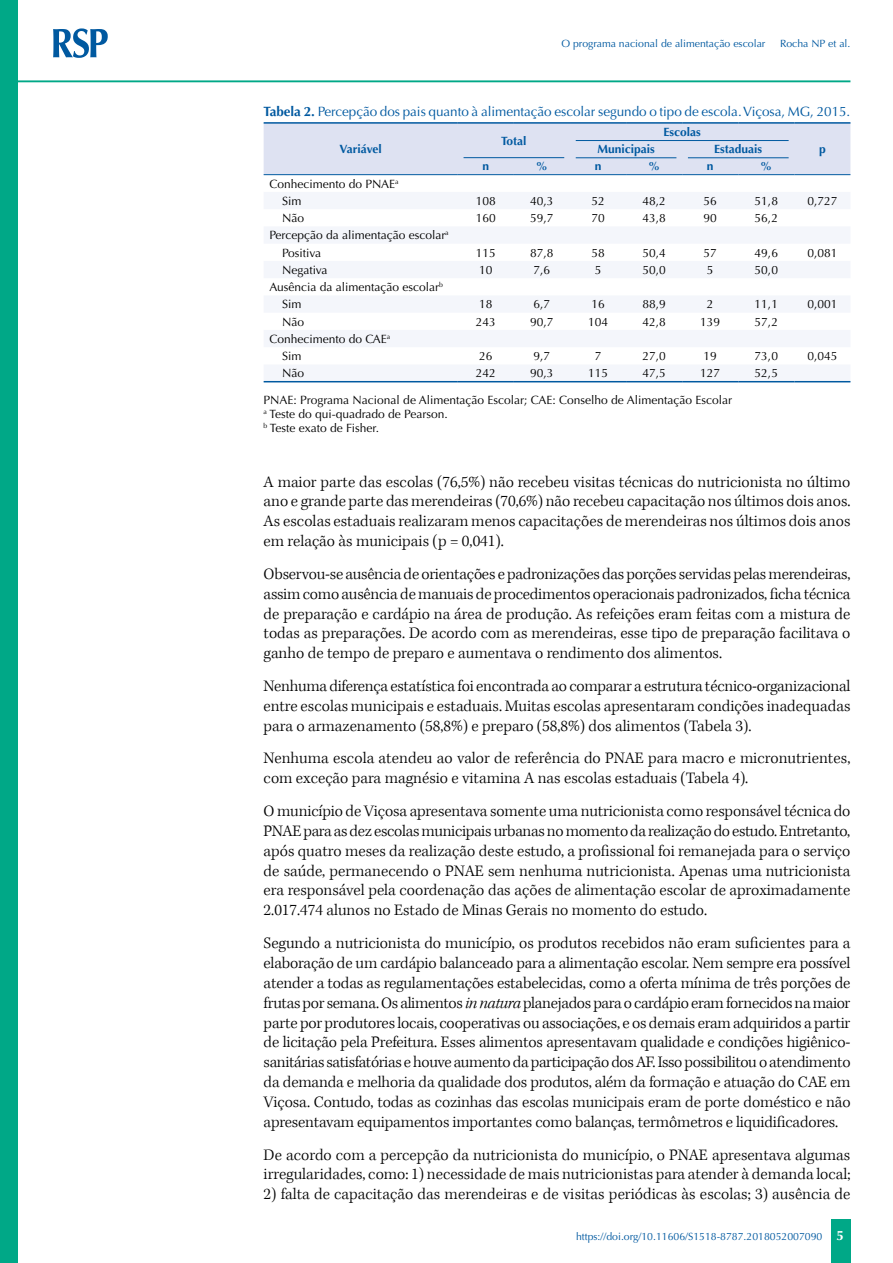
<style>
.page{position:relative;width:893px;height:1263px;background:#fff}
.page>*{position:absolute;margin:0;border:0;box-sizing:border-box;transform-origin:0 0}
.t1{font:300 16.5px/20px "Kepler Std";color:#000;text-align:justify}
.t2{font:13.5px "Optima";letter-spacing:-.005em;color:#0059a0}
.t3{font:700 13.5px "Optima";color:#fff}
.t4{font:12px/17.2px "Optima";color:#000}
.t5{font:700 12px "Optima";color:#0059a0}
.t6{font:10.5px "Optima";color:#0059a0}
.s1{font-weight:700}
.s2{font-style:italic}
</style>
<div class="page">
<div style="left:831px;top:1220px;width:20px;height:43px;background:#00a887"></div>
<div style="left:0;top:0;width:18px;height:1263px;background:#00a887"></div>
<svg style="left:53px;top:28px;width:55px;height:30px"></svg>
<hr style="left:18px;top:80px;width:832px;height:2px;background:#00a887">
<div style="left:264px;top:124px;width:586px;height:50px;background:#dee2f2"></div>
<svg style="left:264px;top:192px;width:586px;height:189px;fill:#f4f6fb"></svg>
<hr style="left:264px;top:122px;width:194px;height:2px;background:#0059a0">
<hr style="left:458px;top:122px;width:56px;height:2px;background:#0059a0">
<hr style="left:514px;top:122px;width:56px;height:2px;background:#0059a0">
<hr style="left:570px;top:122px;width:56px;height:2px;background:#0059a0">
<hr style="left:626px;top:122px;width:56px;height:2px;background:#0059a0">
<hr style="left:682px;top:122px;width:56px;height:2px;background:#0059a0">
<hr style="left:738px;top:122px;width:56px;height:2px;background:#0059a0">
<hr style="left:794px;top:122px;width:56px;height:2px;background:#0059a0">
<hr style="left:264px;top:174px;width:194px;height:1px;background:#0059a0">
<hr style="left:458px;top:174px;width:56px;height:1px;background:#0059a0">
<hr style="left:514px;top:174px;width:56px;height:1px;background:#0059a0">
<hr style="left:570px;top:174px;width:56px;height:1px;background:#0059a0">
<hr style="left:626px;top:174px;width:56px;height:1px;background:#0059a0">
<hr style="left:682px;top:174px;width:56px;height:1px;background:#0059a0">
<hr style="left:738px;top:174px;width:56px;height:1px;background:#0059a0">
<hr style="left:794px;top:174px;width:56px;height:1px;background:#0059a0">
<hr style="left:264px;top:381px;width:194px;height:1px;background:#0059a0">
<hr style="left:458px;top:381px;width:56px;height:1px;background:#0059a0">
<hr style="left:514px;top:381px;width:56px;height:1px;background:#0059a0">
<hr style="left:570px;top:381px;width:56px;height:1px;background:#0059a0">
<hr style="left:626px;top:381px;width:56px;height:1px;background:#0059a0">
<hr style="left:682px;top:381px;width:56px;height:1px;background:#0059a0">
<hr style="left:738px;top:381px;width:56px;height:1px;background:#0059a0">
<hr style="left:794px;top:381px;width:56px;height:1px;background:#0059a0">
<hr style="left:464px;top:157px;width:100px;height:1px;background:#0059a0">
<hr style="left:576px;top:140px;width:213px;height:1px;background:#0059a0">
<hr style="left:576px;top:157px;width:100px;height:1px;background:#0059a0">
<hr style="left:688px;top:157px;width:101px;height:1px;background:#0059a0">
<p class="t6" style="left:561px;top:37px;width:206px">O programa nacional de alimentação escolar</p>
<p class="t6" style="left:780px;top:37px;width:72px">Rocha NP et al.</p>
<p class="t2" style="left:264px;top:104px;width:588px"><span class="s1">Tabela 2.</span> Percepção dos pais quanto à alimentação escolar segundo o tipo de escola. Viçosa, MG, 2015.</p>
<p class="t5" style="left:340px;top:142px;width:44px">Variável</p>
<p class="t5" style="left:663px;top:125px;width:39px">Escolas</p>
<p class="t5" style="left:501px;top:133px;width:27px">Total</p>
<p class="t5" style="left:597px;top:142px;width:59px">Municipais</p>
<p class="t5" style="left:714px;top:142px;width:50px">Estaduais</p>
<p class="t5" style="left:819px;top:142px;width:8px">p</p>
<p class="t4" style="left:282px;top:175px;width:118px;text-indent:-13px">Conhecimento do PNAE<sup>a<br></sup>Sim</p>
<p class="t5" style="left:482px;top:159px;width:8px">n</p>
<p class="t5" style="left:536px;top:159px;width:13px">%</p>
<p class="t5" style="left:595px;top:159px;width:8px">n</p>
<p class="t5" style="left:648px;top:159px;width:13px">%</p>
<p class="t5" style="left:707px;top:159px;width:8px">n</p>
<p class="t5" style="left:760px;top:159px;width:13px">%</p>
<p class="t4" style="left:476px;top:192px;width:22px">108</p>
<p class="t4" style="left:530px;top:192px;width:25px">40,3</p>
<p class="t4" style="left:591px;top:192px;width:15px">52</p>
<p class="t4" style="left:642px;top:192px;width:25px">48,2</p>
<p class="t4" style="left:703px;top:192px;width:15px">56</p>
<p class="t4" style="left:755px;top:192px;width:25px">51,8</p>
<p class="t4" style="left:807px;top:192px;width:32px">0,727</p>
<p class="t4" style="left:282px;top:210px;width:24px">Não</p>
<p class="t4" style="left:476px;top:210px;width:22px">160</p>
<p class="t4" style="left:530px;top:210px;width:25px">59,7</p>
<p class="t4" style="left:591px;top:210px;width:15px">70</p>
<p class="t4" style="left:642px;top:210px;width:25px">43,8</p>
<p class="t4" style="left:703px;top:210px;width:15px">90</p>
<p class="t4" style="left:755px;top:210px;width:25px">56,2</p>
<p class="t4" style="left:282px;top:227px;width:168px;text-indent:-13px">Percepção da alimentação escolar<sup>a<br></sup>Positiva</p>
<p class="t4" style="left:476px;top:244px;width:22px">115</p>
<p class="t4" style="left:530px;top:244px;width:25px">87,8</p>
<p class="t4" style="left:591px;top:244px;width:15px">58</p>
<p class="t4" style="left:642px;top:244px;width:25px">50,4</p>
<p class="t4" style="left:703px;top:244px;width:15px">57</p>
<p class="t4" style="left:755px;top:244px;width:25px">49,6</p>
<p class="t4" style="left:807px;top:244px;width:32px">0,081</p>
<p class="t4" style="left:282px;top:261px;width:47px">Negativa</p>
<p class="t4" style="left:479px;top:261px;width:15px">10</p>
<p class="t4" style="left:534px;top:261px;width:18px">7,6</p>
<p class="t4" style="left:595px;top:261px;width:8px">5</p>
<p class="t4" style="left:642px;top:261px;width:25px">50,0</p>
<p class="t4" style="left:707px;top:261px;width:8px">5</p>
<p class="t4" style="left:755px;top:261px;width:25px">50,0</p>
<p class="t4" style="left:282px;top:279px;width:162px;text-indent:-13px">Ausência da alimentação escolar<sup>b<br></sup>Sim</p>
<p class="t4" style="left:479px;top:296px;width:15px">18</p>
<p class="t4" style="left:534px;top:296px;width:18px">6,7</p>
<p class="t4" style="left:591px;top:296px;width:15px">16</p>
<p class="t4" style="left:642px;top:296px;width:25px">88,9</p>
<p class="t4" style="left:707px;top:296px;width:8px">2</p>
<p class="t4" style="left:755px;top:296px;width:25px">11,1</p>
<p class="t4" style="left:807px;top:296px;width:32px">0,001</p>
<p class="t4" style="left:282px;top:313px;width:24px">Não</p>
<p class="t4" style="left:476px;top:313px;width:22px">243</p>
<p class="t4" style="left:530px;top:313px;width:25px">90,7</p>
<p class="t4" style="left:588px;top:313px;width:22px">104</p>
<p class="t4" style="left:642px;top:313px;width:25px">42,8</p>
<p class="t4" style="left:700px;top:313px;width:22px">139</p>
<p class="t4" style="left:755px;top:313px;width:25px">57,2</p>
<p class="t4" style="left:282px;top:330px;width:110px;text-indent:-13px">Conhecimento do CAE<sup>a<br></sup>Sim</p>
<p class="t4" style="left:479px;top:348px;width:15px">26</p>
<p class="t4" style="left:534px;top:348px;width:18px">9,7</p>
<p class="t4" style="left:595px;top:348px;width:8px">7</p>
<p class="t4" style="left:642px;top:348px;width:25px">27,0</p>
<p class="t4" style="left:703px;top:348px;width:15px">19</p>
<p class="t4" style="left:755px;top:348px;width:25px">73,0</p>
<p class="t4" style="left:807px;top:348px;width:32px">0,045</p>
<p class="t4" style="left:282px;top:365px;width:24px">Não</p>
<p class="t4" style="left:476px;top:365px;width:22px">242</p>
<p class="t4" style="left:530px;top:365px;width:25px">90,3</p>
<p class="t4" style="left:588px;top:365px;width:22px">115</p>
<p class="t4" style="left:642px;top:365px;width:25px">47,5</p>
<p class="t4" style="left:700px;top:365px;width:22px">127</p>
<p class="t4" style="left:755px;top:365px;width:25px">52,5</p>
<p class="t4" style="left:264px;top:392px;width:470px;line-height:14.4px">PNAE: Programa Nacional de Alimentação Escolar; CAE: Conselho de Alimentação Escolar <sup>a</sup> Teste do qui-quadrado de Pearson.<br><sup>b</sup> Teste exato de Fisher.</p>
<p class="t1" style="left:264px;top:472px;width:588px">A maior parte das escolas (76,5%) não recebeu visitas técnicas do nutricionista no último ano e grande parte das merendeiras (70,6%) não recebeu capacitação nos últimos dois anos.<br>As escolas estaduais realizaram menos capacitações de merendeiras nos últimos dois anos em relação às municipais (p = 0,041).</p>
<p class="t1" style="left:264px;top:564px;width:588px">Observou-se ausência de orientações e padronizações das porções servidas pelas merendeiras, assim como ausência de manuais de procedimentos operacionais padronizados, ficha técnica de preparação e cardápio na área de produção. As refeições eram feitas com a mistura de todas as preparações. De acordo com as merendeiras, esse tipo de preparação facilitava o ganho de tempo de preparo e aumentava o rendimento dos alimentos.</p>
<p class="t1" style="left:264px;top:676px;width:588px">Nenhuma diferença estatística foi encontrada ao comparar a estrutura técnico-organizacional entre escolas municipais e estaduais. Muitas escolas apresentaram condições inadequadas para o armazenamento (58,8%) e preparo (58,8%) dos alimentos (Tabela 3).</p>
<p class="t1" style="left:264px;top:749px;width:588px">Nenhuma escola atendeu ao valor de referência do PNAE para macro e micronutrientes, com exceção para magnésio e vitamina A nas escolas estaduais (Tabela 4).</p>
<p class="t1" style="left:264px;top:801px;width:588px">O município de Viçosa apresentava somente uma nutricionista como responsável técnica do PNAE para as dez escolas municipais urbanas no momento da realização do estudo. Entretanto, após quatro meses da realização deste estudo, a profissional foi remanejada para o serviço de saúde, permanecendo o PNAE sem nenhuma nutricionista. Apenas uma nutricionista era responsável pela coordenação das ações de alimentação escolar de aproximadamente 2.017.474 alunos no Estado de Minas Gerais no momento do estudo.</p>
<p class="t1" style="left:264px;top:933px;width:588px">Segundo a nutricionista do município, os produtos recebidos não eram suficientes para a elaboração de um cardápio balanceado para a alimentação escolar. Nem sempre era possível atender a todas as regulamentações estabelecidas, como a oferta mínima de três porções de frutas por semana. Os alimentos <span class="s2">in natura</span> planejados para o cardápio eram fornecidos na maior parte por produtores locais, cooperativas ou associações, e os demais eram adquiridos a partir de licitação pela Prefeitura. Esses alimentos apresentavam qualidade e condições higiênico&shy;sanitárias satisfatórias e houve aumento da participação dos AF. Isso possibilitou o atendimento da demanda e melhoria da qualidade dos produtos, além da formação e atuação do CAE em Viçosa. Contudo, todas as cozinhas das escolas municipais eram de porte doméstico e não apresentavam equipamentos importantes como balanças, termômetros e liquidificadores.</p>
<p class="t1" style="left:264px;top:1145px;width:588px">De acordo com a percepção da nutricionista do município, o PNAE apresentava algumas irregularidades, como: 1) necessidade de mais nutricionistas para atender à demanda local;</p>
<p class="t1" style="left:264px;top:1185px;width:588px">2) falta de capacitação das merendeiras e de visitas periódicas às escolas; 3) ausência de</p>
<p class="t6" style="left:576px;top:1230px;width:248px">https://doi.org/10.11606/S1518-8787.2018052007090</p>
<p class="t3" style="left:836px;top:1227px;width:9px">5</p>
</div>
